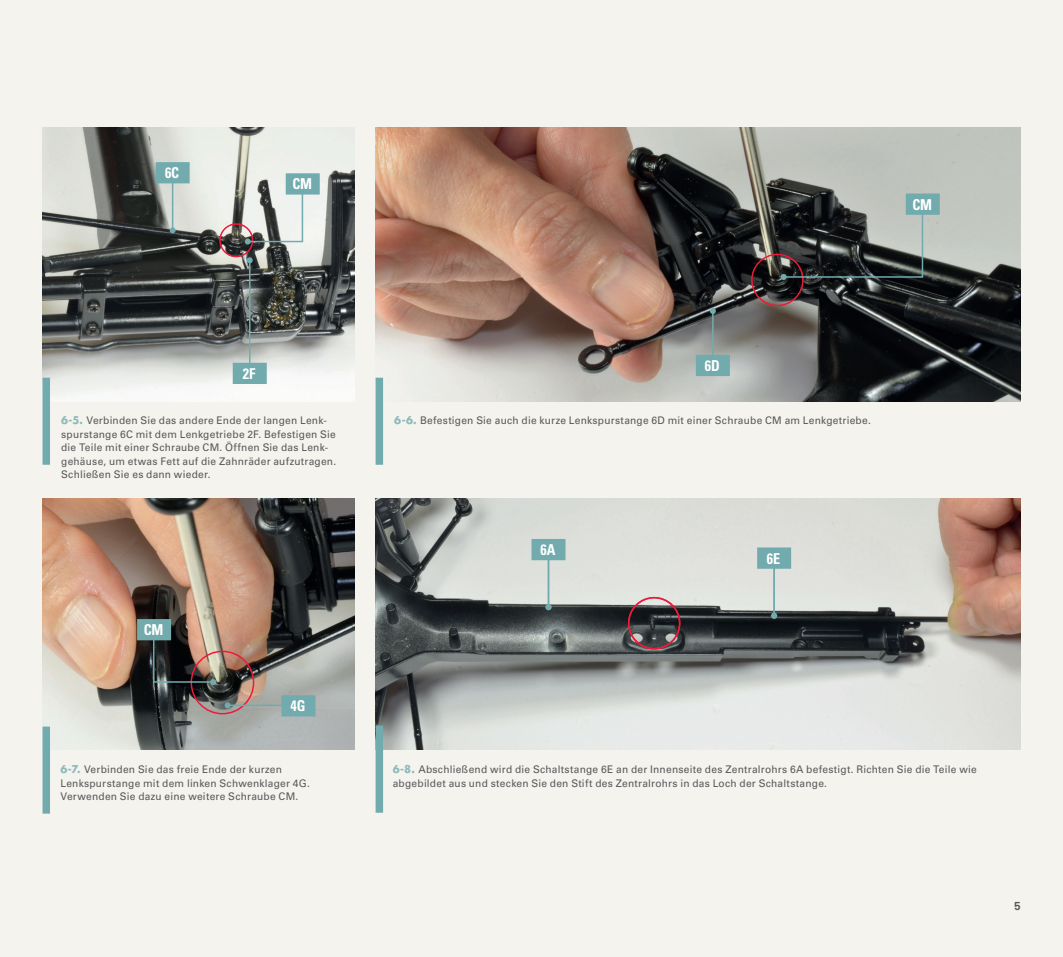
<style>
.page{position:relative;width:1063px;height:957px;background:#f4f3ed}
.page>*{position:absolute;margin:0;border:0;box-sizing:border-box;transform-origin:0 0}
.MONTAGGIO_step_codic{font:700 condensed 15px "Univers LT Std";letter-spacing:-.005em;color:#fff;scale:.95 1}
.t1{font:12px "Coolvetica Rg";color:#57585a}
.MONTAGGIO_DIDA{font:10.5px/13.5px "Univers LT Std";letter-spacing:.025em;color:#57585a}
.s1{font-family:"Futura Std";font-weight:700;color:#8ebabc}
</style>
<div class="page">
<img style="left:43px;top:128px;width:311px;height:274px">
<img style="left:376px;top:128px;width:644px;height:274px">
<img style="left:376px;top:499px;width:644px;height:250px">
<img style="left:43px;top:499px;width:311px;height:250px">
<div style="left:43px;top:378px;width:7px;height:87px;background:#72abae"></div>
<div style="left:376px;top:378px;width:7px;height:87px;background:#72abae"></div>
<div style="left:376px;top:725px;width:7px;height:87px;background:#72abae"></div>
<div style="left:43px;top:726px;width:7px;height:87px;background:#72abae"></div>
<div style="left:751px;top:254px;width:53px;height:52px;border:2px solid #ed1a3a;border-radius:50%"></div>
<div style="left:191px;top:650px;width:63px;height:64px;border:2px solid #ed1a3a;border-radius:50%"></div>
<div style="left:219px;top:223px;width:34px;height:34px;border:2px solid #ed1a3a;border-radius:50%"></div>
<hr style="left:172px;top:179px;width:1px;height:51px;background:#72abae">
<svg style="left:170px;top:227px;width:6px;height:6px"></svg>
<svg style="left:156px;top:162px;width:34px;height:21px"></svg>
<hr style="left:249px;top:260px;width:2px;height:110px;background:#72abae">
<svg style="left:247px;top:257px;width:6px;height:6px"></svg>
<svg style="left:233px;top:363px;width:34px;height:21px"></svg>
<svg style="left:245px;top:173px;width:75px;height:71px"></svg>
<svg style="left:781px;top:193px;width:159px;height:87px;background:#59605f"></svg>
<hr style="left:712px;top:311px;width:2px;height:51px;background:#72abae">
<svg style="left:710px;top:308px;width:6px;height:6px"></svg>
<svg style="left:696px;top:355px;width:34px;height:21px"></svg>
<hr style="left:228px;top:704px;width:65px;height:2px;background:#72abae">
<svg style="left:225px;top:702px;width:6px;height:6px"></svg>
<svg style="left:281px;top:695px;width:34px;height:21px"></svg>
<svg style="left:137px;top:619px;width:79px;height:66px;background:#5b5b55"></svg>
<div style="left:628px;top:597px;width:52px;height:52px;border:2px solid #ed1a3a;border-radius:50%"></div>
<hr style="left:548px;top:556px;width:1px;height:51px;background:#72abae">
<svg style="left:546px;top:604px;width:6px;height:6px"></svg>
<hr style="left:773px;top:564px;width:2px;height:52px;background:#72abae">
<svg style="left:771px;top:613px;width:6px;height:6px"></svg>
<svg style="left:531px;top:539px;width:35px;height:21px"></svg>
<svg style="left:757px;top:547px;width:34px;height:22px"></svg>
<p class="MONTAGGIO_step_codic" style="left:165px;top:164px;width:16px">6C</p>
<p class="MONTAGGIO_step_codic" style="left:292px;top:175px;width:22px">CM</p>
<p class="MONTAGGIO_step_codic" style="left:912px;top:195px;width:22px">CM</p>
<p class="MONTAGGIO_step_codic" style="left:243px;top:364px;width:15px">2F</p>
<p class="MONTAGGIO_step_codic" style="left:705px;top:356px;width:17px">6D</p>
<p class="MONTAGGIO_DIDA" style="left:61px;top:414px;width:277px"><span class="s1">6-5.</span> Verbinden Sie das andere Ende der langen Lenk&shy;spurstange 6C mit dem Lenkgetriebe 2F. Befestigen Sie die Teile mit einer Schraube CM. Öffnen Sie das Lenk&shy;gehäuse, um etwas Fett auf die Zahnräder aufzutragen.<br>Schließen Sie es dann wieder.</p>
<p class="MONTAGGIO_DIDA" style="left:394px;top:414px;width:478px"><span class="s1">6-6.</span> Befestigen Sie auch die kurze Lenkspurstange 6D mit einer Schraube CM am Lenkgetriebe.</p>
<p class="MONTAGGIO_step_codic" style="left:144px;top:620px;width:22px">CM</p>
<p class="MONTAGGIO_step_codic" style="left:290px;top:697px;width:17px">4G</p>
<p class="MONTAGGIO_DIDA" style="left:60px;top:763px;width:251px"><span class="s1">6-7.</span> Verbinden Sie das freie Ende der kurzen<br>Lenkspurstange mit dem linken Schwenklager 4G.<br>Verwenden Sie dazu eine weitere Schraube CM.</p>
<p class="MONTAGGIO_step_codic" style="left:540px;top:540px;width:17px">6A</p>
<p class="MONTAGGIO_step_codic" style="left:767px;top:549px;width:16px">6E</p>
<p class="MONTAGGIO_DIDA" style="left:393px;top:763px;width:586px"><span class="s1">6-8.</span> Abschließend wird die Schaltstange 6E an der Innenseite des Zentralrohrs 6A befestigt. Richten Sie die Teile wie abgebildet aus und stecken Sie den Stift des Zentralrohrs in das Loch der Schaltstange.</p>
<p class="t1" style="left:1015px;top:898px;width:7px">5</p>
</div>
